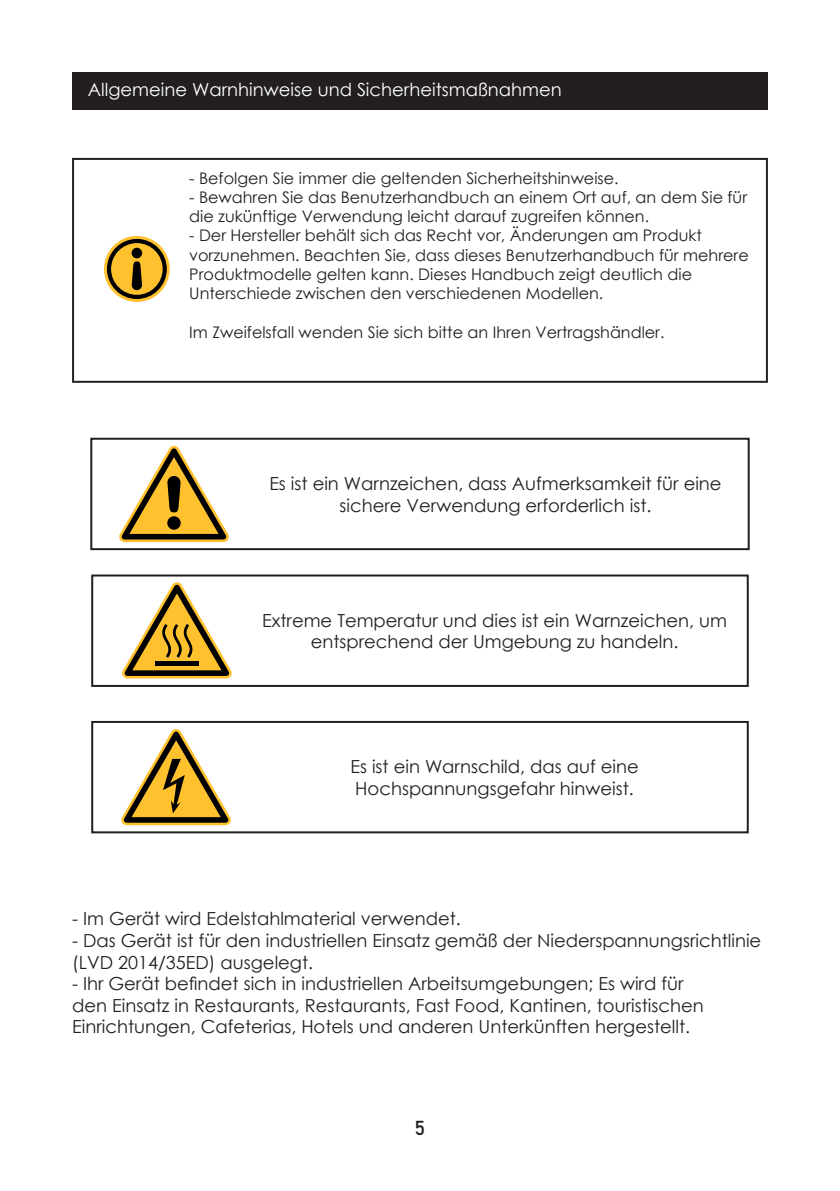
<style>
.page{position:relative;width:840px;height:1191px;background:#fff}
.page>*{position:absolute;margin:0;border:0;box-sizing:border-box;transform-origin:0 0}
.t1{font:20px "Bahnschrift";color:#231f20}
.t2{font:18px/21.6px "Century Gothic";color:#231f20}
.No_Content_Header{font:18px "Century Gothic";color:#fff}
.t3{font:16px/19.2px "Century Gothic";color:#231f20}
</style>
<div class="page">
<div style="left:72px;top:72px;width:695px;height:38px;background:#231f20"></div>
<div style="left:72px;top:158px;width:695px;height:225px;border:2px solid #231f20"></div>
<svg style="left:104px;top:236px;width:66px;height:66px"></svg>
<svg style="left:107px;top:239px;width:60px;height:60px;background:#b48f38"></svg>
<svg style="left:119px;top:446px;width:110px;height:96px"></svg>
<div style="left:90px;top:438px;width:659px;height:112px;border:2px solid #231f20"></div>
<div style="left:91px;top:574px;width:657px;height:113px;border:2px solid #231f20"></div>
<svg style="left:122px;top:582px;width:110px;height:96px"></svg>
<div style="left:91px;top:721px;width:657px;height:112px;border:2px solid #231f20"></div>
<svg style="left:121px;top:729px;width:110px;height:96px"></svg>
<p class="No_Content_Header" style="left:88px;top:77px;width:475px">Allgemeine Warnhinweise und Sicherheitsmaßnahmen</p>
<p class="t3" style="left:189px;top:168px;width:428px">- Befolgen Sie immer die geltenden Sicherheitshinweise.</p>
<p class="t3" style="left:189px;top:187px;width:559px">- Bewahren Sie das Benutzerhandbuch an einem Ort auf, an dem Sie für die zukünftige Verwendung leicht darauf zugreifen können.</p>
<p class="t3" style="left:189px;top:226px;width:560px">- Der Hersteller behält sich das Recht vor, Änderungen am Produkt vorzunehmen. Beachten Sie, dass dieses Benutzerhandbuch für mehrere Produktmodelle gelten kann. Dieses Handbuch zeigt deutlich die Unterschiede zwischen den verschiedenen Modellen.</p>
<p class="t3" style="left:189px;top:322px;width:474px">Im Zweifelsfall wenden Sie sich bitte an Ihren Vertragshändler.</p>
<p class="t2" style="left:269px;top:472px;width:453px;text-align:center">Es ist ein Warnzeichen, dass Aufmerksamkeit für eine sichere Verwendung erforderlich ist.</p>
<p class="t2" style="left:262px;top:609px;width:466px;text-align:center">Extreme Temperatur und dies ist ein Warnzeichen, um entsprechend der Umgebung zu handeln.</p>
<p class="t2" style="left:350px;top:755px;width:290px">Es ist ein Warnschild, das auf eine<br>Hochspannungsgefahr hinweist.</p>
<p class="t2" style="left:72px;top:907px;width:387px">- Im Gerät wird Edelstahlmaterial verwendet.</p>
<p class="t2" style="left:72px;top:929px;width:690px">- Das Gerät ist für den industriellen Einsatz gemäß der Niederspannungsrichtlinie (LVD 2014/35ED) ausgelegt.</p>
<p class="t2" style="left:72px;top:972px;width:632px">- Ihr Gerät befindet sich in industriellen Arbeitsumgebungen; Es wird für den Einsatz in Restaurants, Restaurants, Fast Food, Kantinen, touristischen<br>Einrichtungen, Cafeterias, Hotels und anderen Unterkünften hergestellt.</p>
<p class="t1" style="left:414px;top:1112px;width:12px">5</p>
</div>
